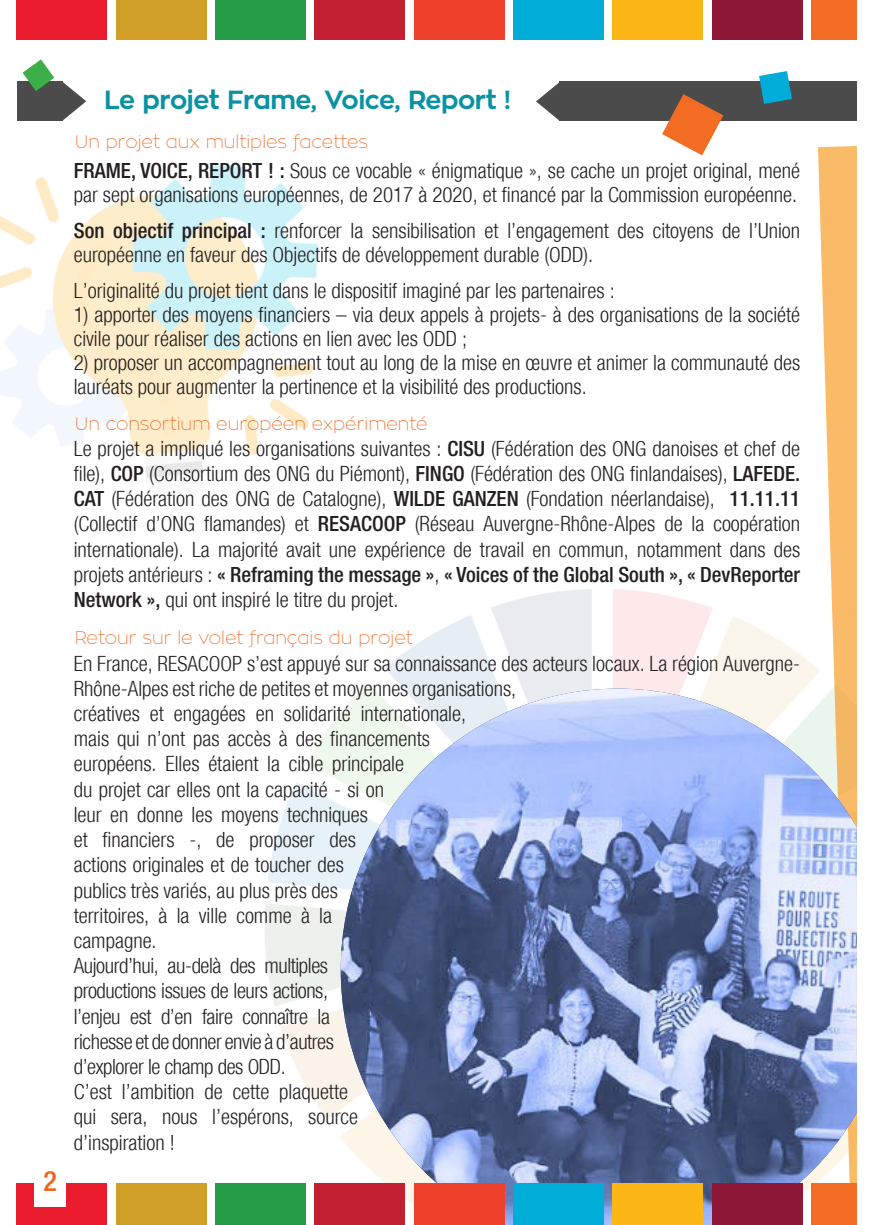
<style>
.page{position:relative;width:874px;height:1225px;background:#fff}
.page>*{position:absolute;margin:0;border:0;box-sizing:border-box;transform-origin:0 0}
.t1{font:500 condensed 28px "Helvetica Neue";color:#f0641e}
.t2{font:700 26px "Zona Pro";letter-spacing:-.02em;color:#0a92a3}
.t3{font:300 condensed 21px/25.2px "Helvetica Neue";color:#231f20}
.t4{font:100 18px "Zona Pro";color:#f0641e}
.s1{font-weight:500}
</style>
<div class="page">
<img style="left:265px;top:589px;width:552px;height:636px">
<img style="left:0;top:165px;width:319px;height:313px">
<div style="left:16px;top:0;width:91px;height:40px;background:#eb1c2d"></div>
<div style="left:414px;top:0;width:90px;height:40px;background:#ee402a"></div>
<div style="left:810px;top:0;width:46px;height:40px;background:#f36c24"></div>
<div style="left:215px;top:0;width:90px;height:40px;background:#269b47"></div>
<div style="left:612px;top:0;width:90px;height:40px;background:#fcb616"></div>
<div style="left:116px;top:0;width:90px;height:40px;background:#d19f28"></div>
<div style="left:513px;top:0;width:90px;height:40px;background:#00add9"></div>
<div style="left:314px;top:0;width:90px;height:40px;background:#c21f32"></div>
<div style="left:711px;top:0;width:91px;height:40px;background:#8e1737"></div>
<div style="left:17px;top:82px;width:45px;height:39px;background:#4b4b4b"></div>
<svg style="left:62px;top:81px;width:24px;height:40px"></svg>
<div style="left:559px;top:81px;width:297px;height:40px;background:#4b4b4b"></div>
<svg style="left:536px;top:82px;width:23px;height:38px"></svg>
<svg style="left:662px;top:94px;width:61px;height:61px"></svg>
<svg style="left:759px;top:71px;width:32px;height:33px"></svg>
<svg style="left:23px;top:59px;width:31px;height:32px"></svg>
<svg style="left:817px;top:146px;width:39px;height:542px"></svg>
<img style="left:340px;top:688px;width:516px;height:537px">
<div style="left:16px;top:1183px;width:91px;height:42px;background:#eb1c2d"></div>
<div style="left:414px;top:1183px;width:90px;height:42px;background:#ee402a"></div>
<div style="left:810px;top:1183px;width:46px;height:42px;background:#f36c24"></div>
<div style="left:215px;top:1183px;width:90px;height:42px;background:#269b47"></div>
<div style="left:612px;top:1183px;width:90px;height:42px;background:#fcb616"></div>
<div style="left:116px;top:1183px;width:90px;height:42px;background:#d19f28"></div>
<div style="left:513px;top:1183px;width:90px;height:42px;background:#00add9"></div>
<div style="left:314px;top:1183px;width:90px;height:42px;background:#c21f32"></div>
<div style="left:711px;top:1183px;width:91px;height:42px;background:#8e1737"></div>
<div style="left:34px;top:1152px;width:32px;height:54px;background:#fff"></div>
<p class="t1" style="left:43px;top:1164px;width:15px">2</p>
<p class="t2" style="left:104px;top:83px;width:408px">Le projet Frame, Voice, Report !</p>
<p class="t4" style="left:75px;top:130px;width:295px">Un projet aux multiples facettes</p>
<p class="t3" style="left:74px;top:158px;width:727px;line-height:24px"><span class="s1">FRAME, VOICE, REPORT ! :</span> Sous ce vocable « énigmatique », se cache un projet original, mené par sept organisations européennes, de 2017 à 2020, et financé par la Commission européenne.</p>
<p class="t3" style="left:74px;top:218px;width:727px;line-height:24px"><span class="s1">Son objectif principal :</span> renforcer la sensibilisation et l’engagement des citoyens de l’Union européenne en faveur des Objectifs de développement durable (ODD).</p>
<p class="t3" style="left:74px;top:278px;width:542px">L’originalité du projet tient dans le dispositif imaginé par les partenaires :</p>
<p class="t3" style="left:74px;top:302px;width:727px;line-height:24px">1) apporter des moyens financiers – via deux appels à projets- à des organisations de la société civile pour réaliser des actions en lien avec les ODD ;</p>
<p class="t3" style="left:74px;top:350px;width:727px;line-height:24px">2) proposer un accompagnement tout au long de la mise en œuvre et animer la communauté des lauréats pour augmenter la pertinence et la visibilité des productions.</p>
<p class="t4" style="left:75px;top:412px;width:354px">Un consortium européen expérimenté</p>
<p class="t3" style="left:74px;top:435px;width:727px;text-align:justify">Le projet a impliqué les organisations suivantes : <span class="s1">CISU</span> (Fédération des ONG danoises et chef de file), <span class="s1">COP</span> (Consortium des ONG du Piémont), <span class="s1">FINGO</span> (Fédération des ONG finlandaises), <span class="s1">LAFEDE.<br>CAT</span> (Fédération des ONG de Catalogne), <span class="s1">WILDE GANZEN</span> (Fondation néerlandaise), <span class="s1">11.11.11 </span>(Collectif d’ONG flamandes) et <span class="s1">RESACOOP</span> (Réseau Auvergne-Rhône-Alpes de la coopération internationale). La majorité avait une expérience de travail en commun, notamment dans des projets antérieurs : <span class="s1">« Reframing the message »</span>, <span class="s1">« Voices of the Global South », « DevReporter Network »,</span> qui ont inspiré le titre du projet.</p>
<p class="t4" style="left:75px;top:626px;width:339px">Retour sur le volet français du projet</p>
<p class="t3" style="left:74px;top:650px;width:727px">En France, RESACOOP s’est appuyé sur sa connaissance des acteurs locaux. La région Auvergne-Rhône-Alpes est riche de petites et moyennes organisations,<br>créatives et engagées en solidarité internationale,<br>mais qui n’ont pas accès à des financements<br>européens. Elles étaient la cible principale<br>du projet car elles ont la capacité - si on<br>leur en donne les moyens techniques<br>et financiers -, de proposer des<br>actions originales et de toucher des<br>publics très variés, au plus près des<br>territoires, à la ville comme à la<br>campagne.<br>Aujourd’hui, au-delà des multiples<br>productions issues de leurs actions,<br>l’enjeu est d’en faire connaître la<br>richesse et de donner envie à d’autres<br>d’explorer le champ des ODD.<br>C’est l’ambition de cette plaquette<br>qui sera, nous l’espérons, source<br>d’inspiration !</p>
</div>
